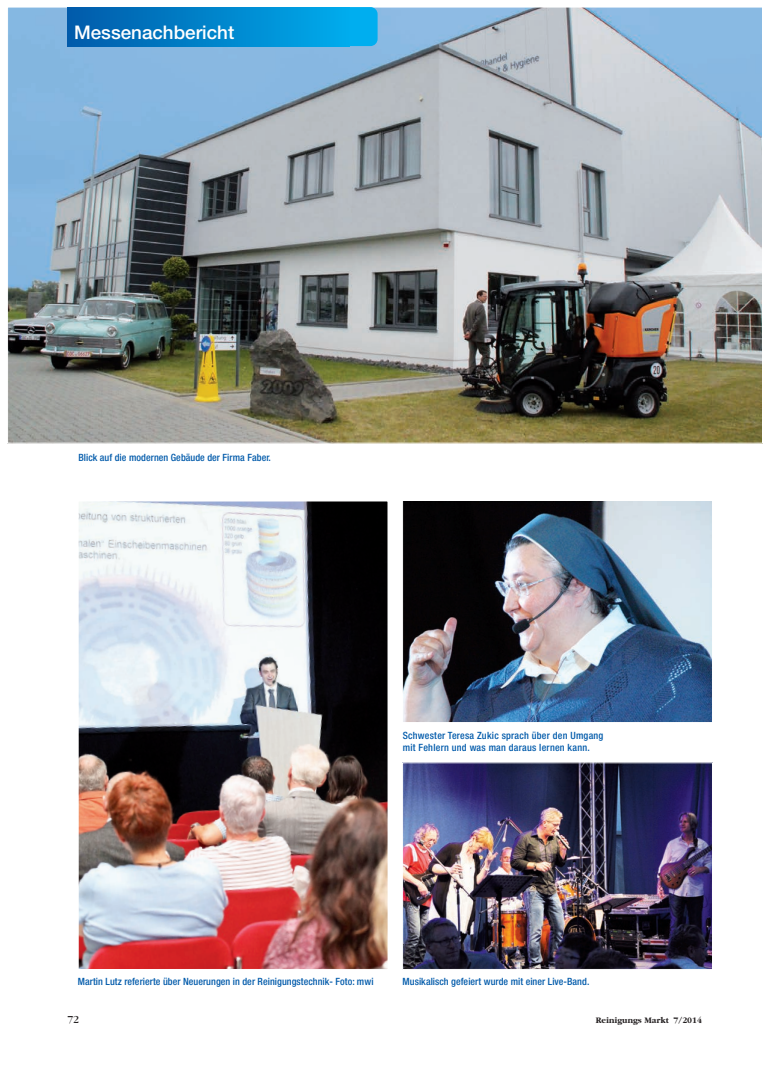
<style>
.page{position:relative;width:780px;height:1088px;background:#fff}
.page>*{position:absolute;margin:0;border:0;box-sizing:border-box;transform-origin:0 0}
.t1{font:500 18.75px "Helvetica Neue LT Std";color:#fff}
.t2{font:11.25px "Garamond";color:#231f20}
.t3{font:500 condensed 10px "Helvetica Neue LT Std";letter-spacing:.005em;color:#015aaa}
.t4{font:500 condensed 10px/12px "Helvetica Neue LT Std";letter-spacing:.025em;color:#015aaa}
.t5{font:700 8.75px "Garamond";color:#231f20}
</style>
<div class="page">
<img style="left:9px;top:9px;width:751px;height:432px">
<div style="left:328px;top:7px;width:49px;height:39px;background:#00aeef;border-radius:7px"></div>
<div style="left:67px;top:7px;width:282px;height:39px;background:linear-gradient(to right,#015aa9,#00abec)"></div>
<img style="left:404px;top:501px;width:306px;height:220px">
<div style="left:402px;top:499px;width:310px;height:224px;border:1px solid #fff"></div>
<img style="left:404px;top:764px;width:306px;height:203px">
<img style="left:80px;top:503px;width:306px;height:464px">
<div style="left:78px;top:501px;width:310px;height:468px;border:1px solid #fff"></div>
<h1 class="t1" style="left:74px;top:26px;width:162px">Messenachbericht</h1>
<p class="t3" style="left:78px;top:453px;width:194px">Blick auf die modernen Gebäude der Firma Faber.</p>
<p class="t4" style="left:402px;top:730px;width:202px">Schwester Teresa Zukic sprach über den Umgang mit Fehlern und was man daraus lernen kann.</p>
<p class="t3" style="left:78px;top:978px;width:297px">Martin Lutz referierte über Neuerungen in der Reinigungstechnik- Foto: mwi</p>
<p class="t3" style="left:402px;top:978px;width:188px">Musikalisch gefeiert wurde mit einer Live-Band.</p>
<p class="t2" style="left:67px;top:1015px;width:13px">72</p>
<p class="t5" style="left:595px;top:1015px;width:108px">Reinigungs Markt 7/2014</p>
</div>
